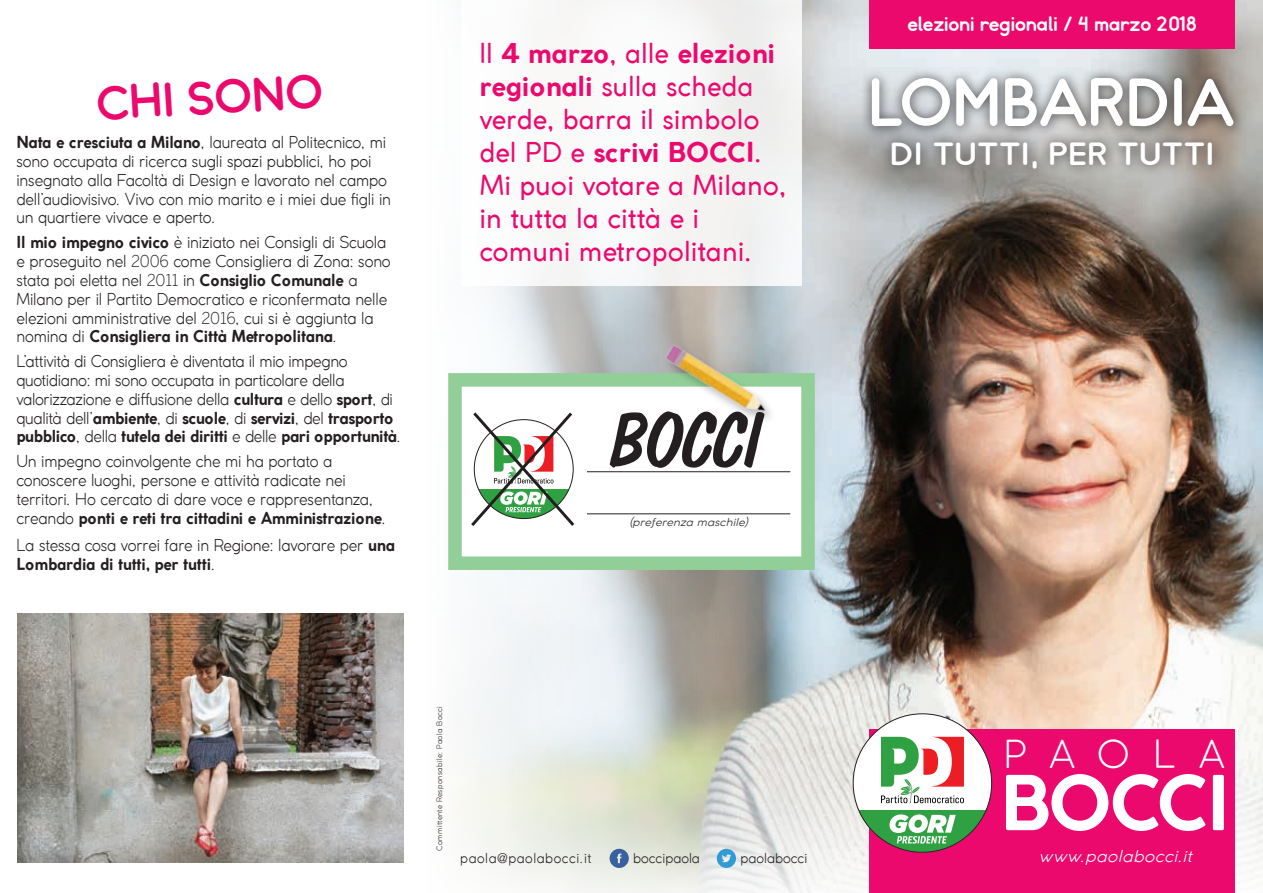
<style>
.page{position:relative;width:1263px;height:893px;background:#fff}
.page>*{position:absolute;margin:0;border:0;box-sizing:border-box;transform-origin:0 0}
.t1{font:76.5px "Dom Diagonal BT";letter-spacing:-.03em;color:#231f20}
.t2{font:700 74.55px "Coco Gothic";letter-spacing:-.03em;color:#fff}
.t3{font:63px "Somatic Rounded";letter-spacing:-.005em;color:#fff}
.t4{font:45px "Somatic Rounded";color:#ec096d}
.t5{font:300 38.1px "Coco Gothic";letter-spacing:.575em;color:#fff}
.t6{font:29.7px "Somatic Rounded";letter-spacing:.025em;color:#fff;scale:1.11 1}
.t7{font:27px/33px "Coco Gothic";color:#ec096d}
.t8{font:19.5px "Somatic Rounded";color:#fff}
.t9{font:300 16.2px/18.8px "Coco Gothic";letter-spacing:-.01em;color:#231f20;scale:.96 1}
.t10{font:italic 300 16.2px "Coco Gothic";letter-spacing:.03em;color:#fff;scale:1.1 1}
.t11{font:300 13.5px "Coco Gothic";color:#231f20}
.t12{font:300 13.5px "Coco Gothic";letter-spacing:.04em;color:#231f20}
.t13{font:italic 300 10.8px "Coco Gothic";letter-spacing:.01em;color:#231f20;scale:1.11 1}
.t14{font:300 7.5px "Coco Gothic";letter-spacing:.04em;color:#231f20}
.s1{font-weight:700}
.s2{font-family:"Benton Sans"}
.s3{font-family:"Benton Sans";font-weight:700}
.s4{font-family:"Helvetica Neue"}
</style>
<div class="page">
<img style="left:488px;top:0;width:775px;height:574px">
<img style="left:457px;top:574px;width:806px;height:319px">
<div style="left:870px;top:729px;width:365px;height:164px;background:#ec096d"></div>
<div style="left:870px;top:0;width:365px;height:49px;background:#ec096d"></div>
<div style="left:461px;top:0;width:340px;height:285px;background:#f8f8f8"></div>
<div style="left:881px;top:131px;width:343px;height:49px;background:#231f20;opacity:.8"></div>
<div style="left:861px;top:67px;width:384px;height:71px;background:#231f20;opacity:.8"></div>
<div style="left:853px;top:714px;width:139px;height:138px;background:#fff;border-radius:50%"></div>
<svg style="left:853px;top:810px;width:134px;height:42px;fill:#30a142"></svg>
<svg style="left:881px;top:737px;width:83px;height:67px"></svg>
<svg style="left:889px;top:814px;width:67px;height:30px"></svg>
<img style="left:17px;top:614px;width:387px;height:249px">
<div style="left:448px;top:373px;width:367px;height:197px;background:#fff;border:14px solid #92ce97"></div>
<hr style="left:587px;top:471px;width:203px;height:1px;background:#231f20">
<hr style="left:587px;top:513px;width:203px;height:1px;background:#231f20">
<img style="left:631px;top:306px;width:167px;height:114px">
<svg style="left:471px;top:412px;width:104px;height:114px"></svg>
<svg style="left:610px;top:849px;width:19px;height:19px"></svg>
<svg style="left:717px;top:849px;width:19px;height:19px"></svg>
<p class="t4" style="left:95px;top:86px;width:229px;rotate:-4deg">CHI SONO</p>
<p class="t9" style="left:16px;top:133px;width:392px"><span class="s1">Nata e cresciuta a Milano</span>, laureata al Politecnico, mi sono occupata di ricerca sugli spazi pubblici, ho poi insegnato alla Facoltà di Design e lavorato nel campo dell’audiovisivo. Vivo con mio marito e i miei due figli in un quartiere vivace e aperto.</p>
<p class="t9" style="left:16px;top:233px;width:391px"><span class="s1">Il mio impegno civico</span> è iniziato nei Consigli di Scuola e proseguito nel <span class="s2">2006</span> come Consigliera di Zona: sono stata poi eletta nel <span class="s2">2011</span> in <span class="s1">Consiglio Comunale</span> a Milano per il Partito Democratico e riconfermata nelle elezioni amministrative del <span class="s2">2016</span>, cui si è aggiunta la nomina di <span class="s1">Consigliera in Città Metropolitana</span>.</p>
<p class="t9" style="left:16px;top:352px;width:402px">L’attività di Consigliera è diventata il mio impegno quotidiano: mi sono occupata in particolare della valorizzazione e diffusione della <span class="s1">cultura</span> e dello <span class="s1">sport</span>, di qualità dell’<span class="s1">ambiente</span>, di <span class="s1">scuole</span>, di <span class="s1">servizi</span>, del <span class="s1">trasporto pubblico</span>, della <span class="s1">tutela dei diritti</span> e delle <span class="s1">pari opportunità</span>.</p>
<p class="t9" style="left:16px;top:452px;width:386px">Un impegno coinvolgente che mi ha portato a conoscere luoghi, persone e attività radicate nei territori. Ho cercato di dare voce e rappresentanza, creando <span class="s1">ponti e reti tra cittadini e Amministrazione</span>.</p>
<p class="t9" style="left:16px;top:535px;width:396px">La stessa cosa vorrei fare in Regione: lavorare per <span class="s1">una<br>Lombardia di tutti, per tutti</span>.</p>
<p class="t7" style="left:479px;top:37px;width:297px">Il <span class="s3">4</span> <span class="s1">marzo</span>, alle <span class="s1">elezioni regionali</span> sulla scheda verde, barra il simbolo del PD e <span class="s1">scrivi BOCCI</span>.</p>
<p class="t7" style="left:479px;top:169px;width:308px">Mi puoi votare a Milano, in tutta la città e i comuni metropolitani.</p>
<p class="t1" style="left:611px;top:393px;width:155px">BOCCI</p>
<p class="t13" style="left:629px;top:515px;width:108px">(preferenza maschile)</p>
<p class="t8" style="left:908px;top:16px;width:291px">elezioni regionali / 4 marzo 2018</p>
<p class="t3" style="left:869px;top:75px;width:368px">LOMBARDIA</p>
<p class="t6" style="left:890px;top:141px;width:294px">DI TUTTI, PER TUTTI</p>
<p class="t14" style="left:434px;top:851px;width:146px;rotate:-90deg">Committente Responsabile: Paola Bocci</p>
<p class="t5" style="left:1004px;top:729px;width:223px">PAOLA</p>
<p class="t2" style="left:1000px;top:761px;width:231px">BOCCI</p>
<p class="t12" style="left:460px;top:849px;width:133px">paola<span class="s4">@</span>paolabocci.it</p>
<p class="t11" style="left:633px;top:849px;width:68px">boccipaola</p>
<p class="t11" style="left:740px;top:849px;width:68px">paolabocci</p>
<p class="t10" style="left:1039px;top:846px;width:141px">www.paolabocci.it</p>
</div>
